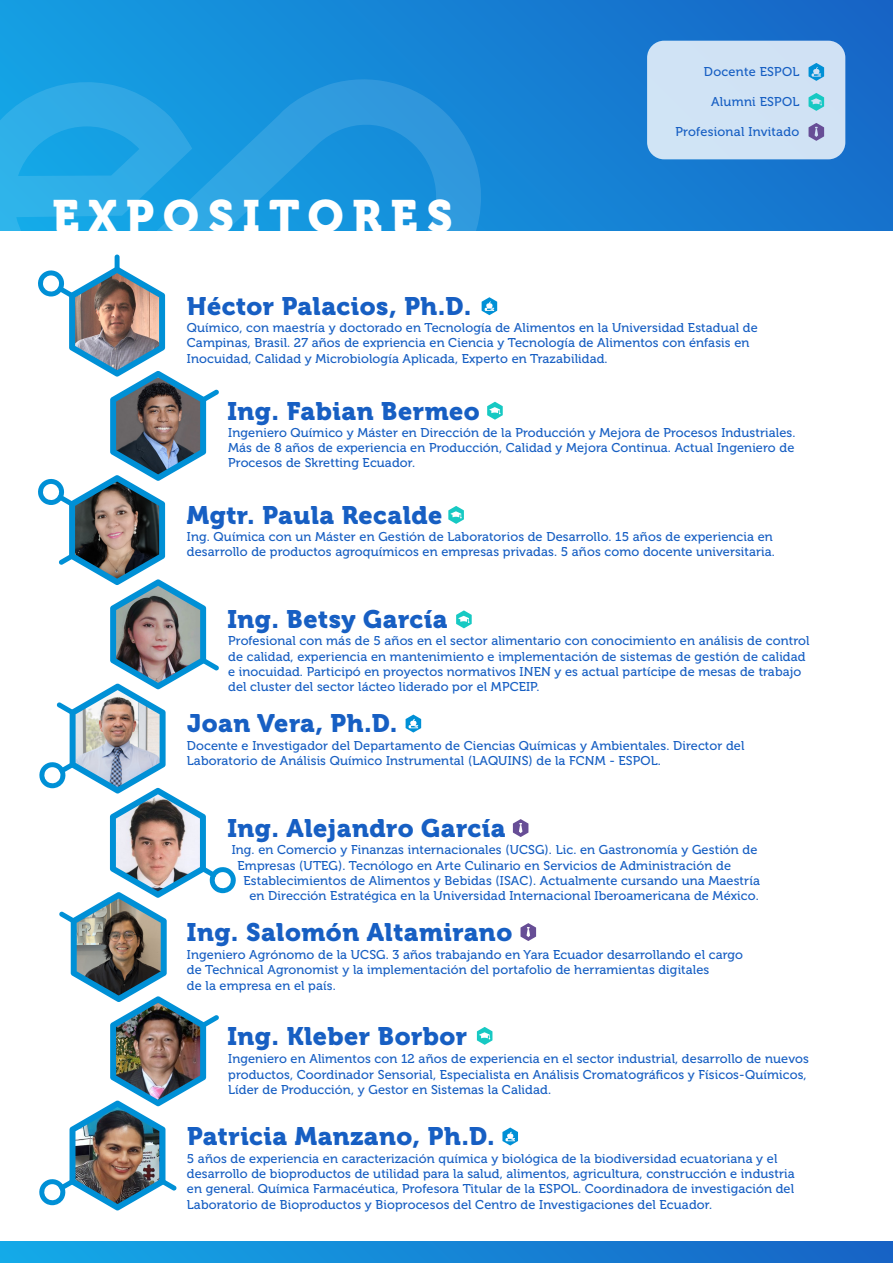
<style>
.page{position:relative;width:893px;height:1263px;background:#fff}
.page>*{position:absolute;margin:0;border:0;box-sizing:border-box;transform-origin:0 0}
.t1{font:45px "Museo 900";letter-spacing:.2em;color:#fff}
.t2{font:25.2px "Museo 900";letter-spacing:.02em;color:#175fc3}
.t3{font:12.75px/15.3px "Museo 500";letter-spacing:.01em;color:#175fc3}
</style>
<div class="page">
<div style="left:0;top:0;width:893px;height:231px;background:linear-gradient(to right,#149ee2,#176cc9)"></div>
<div style="left:647px;top:41px;width:198px;height:118px;background:#d0e3f5;border-radius:17px"></div>
<svg style="left:808px;top:63px;width:16px;height:18px"></svg>
<svg style="left:808px;top:123px;width:16px;height:18px"></svg>
<svg style="left:808px;top:93px;width:16px;height:18px"></svg>
<svg style="left:0;top:79px;width:481px;height:188px"></svg>
<div style="left:115px;top:255px;width:5px;height:17px;background:#0090d6;border-radius:2px"></div>
<img style="left:38px;top:267px;width:198px;height:943px">
<div style="left:0;top:1242px;width:893px;height:21px;background:linear-gradient(to right,#14aae8,#1762c5)"></div>
<svg style="left:456px;top:610px;width:16px;height:18px"></svg>
<svg style="left:477px;top:1027px;width:15px;height:18px"></svg>
<svg style="left:487px;top:402px;width:16px;height:18px"></svg>
<svg style="left:448px;top:506px;width:16px;height:18px"></svg>
<svg style="left:406px;top:715px;width:15px;height:17px"></svg>
<svg style="left:482px;top:297px;width:15px;height:18px"></svg>
<svg style="left:502px;top:1127px;width:16px;height:18px"></svg>
<svg style="left:513px;top:819px;width:15px;height:18px"></svg>
<svg style="left:520px;top:923px;width:16px;height:18px"></svg>
<h1 class="t1" style="left:52px;top:191px;width:402px">EXPOSITORES</h1>
<h2 class="t2" style="left:187px;top:292px;width:286px">Héctor Palacios, Ph.D.</h2>
<p class="t3" style="left:704px;top:65px;width:97px">Docente ESPOL</p>
<p class="t3" style="left:711px;top:95px;width:90px">Alumni ESPOL</p>
<p class="t3" style="left:675px;top:125px;width:125px">Profesional Invitado</p>
<p class="t3" style="left:187px;top:320px;width:572px">Químico, con maestría y doctorado en Tecnología de Alimentos en la Universidad Estadual de<br>Campinas, Brasil. 27 años de expriencia en Ciencia y Tecnología de Alimentos con énfasis en<br>Inocuidad, Calidad y Microbiología Aplicada, Experto en Trazabilidad.</p>
<h2 class="t2" style="left:227px;top:396px;width:254px">Ing. Fabian Bermeo</h2>
<p class="t3" style="left:228px;top:425px;width:569px;text-align:justify">Ingeniero Químico y Máster en Dirección de la Producción y Mejora de Procesos Industriales.<br>Más de 8 años de experiencia en Producción, Calidad y Mejora Continua. Actual Ingeniero de Procesos de Skretting Ecuador.</p>
<h2 class="t2" style="left:187px;top:501px;width:257px">Mgtr. Paula Recalde</h2>
<p class="t3" style="left:187px;top:529px;width:590px">Ing. Química con un Máster en Gestión de Laboratorios de Desarrollo. 15 años de experiencia en desarrollo de productos agroquímicos en empresas privadas. 5 años como docente universitaria.</p>
<h2 class="t2" style="left:227px;top:605px;width:222px">Ing. Betsy García</h2>
<p class="t3" style="left:228px;top:634px;width:583px">Profesional con más de 5 años en el sector alimentario con conocimiento en análisis de control de calidad, experiencia en mantenimiento e implementación de sistemas de gestión de calidad e inocuidad. Participó en proyectos normativos INEN y es actual partícipe de mesas de trabajo del cluster del sector lácteo liderado por el MPCEIP.</p>
<h2 class="t2" style="left:187px;top:709px;width:212px">Joan Vera, Ph.D.</h2>
<p class="t3" style="left:187px;top:738px;width:559px">Docente e Investigador del Departamento de Ciencias Químicas y Ambientales. Director del<br>Laboratorio de Análisis Químico Instrumental (LAQUINS) de la FCNM - ESPOL.</p>
<h2 class="t2" style="left:227px;top:814px;width:280px">Ing. Alejandro García</h2>
<p class="t3" style="left:232px;top:843px;width:527px">Ing. en Comercio y Finanzas internacionales (UCSG). Lic. en Gastronomía y Gestión de</p>
<p class="t3" style="left:238px;top:858px;width:495px">Empresas (UTEG). Tecnólogo en Arte Culinario en Servicios de Administración de</p>
<p class="t3" style="left:243px;top:873px;width:518px">Establecimientos de Alimentos y Bebidas (ISAC). Actualmente cursando una Maestría</p>
<p class="t3" style="left:249px;top:888px;width:511px">en Dirección Estratégica en la Universidad Internacional Iberoamericana de México.</p>
<h2 class="t2" style="left:187px;top:918px;width:327px">Ing. Salomón Altamirano</h2>
<p class="t3" style="left:187px;top:947px;width:558px">Ingeniero Agrónomo de la UCSG. 3 años trabajando en Yara Ecuador desarrollando el cargo de Technical Agronomist y la implementación del portafolio de herramientas digitales<br>de la empresa en el país.</p>
<h2 class="t2" style="left:227px;top:1022px;width:241px">Ing. Kleber Borbor</h2>
<p class="t3" style="left:228px;top:1051px;width:582px">Ingeniero en Alimentos con 12 años de experiencia en el sector industrial, desarrollo de nuevos productos, Coordinador Sensorial, Especialista en Análisis Cromatográficos y Físicos-Químicos,<br>Líder de Producción, y Gestor en Sistemas la Calidad.</p>
<h2 class="t2" style="left:187px;top:1122px;width:309px">Patricia Manzano, Ph.D.</h2>
<p class="t3" style="left:187px;top:1151px;width:609px">5 años de experiencia en caracterización química y biológica de la biodiversidad ecuatoriana y el desarrollo de bioproductos de utilidad para la salud, alimentos, agricultura, construcción e industria en general. Química Farmacéutica, Profesora Titular de la ESPOL. Coordinadora de investigación del Laboratorio de Bioproductos y Bioprocesos del Centro de Investigaciones del Ecuador.</p>
</div>
